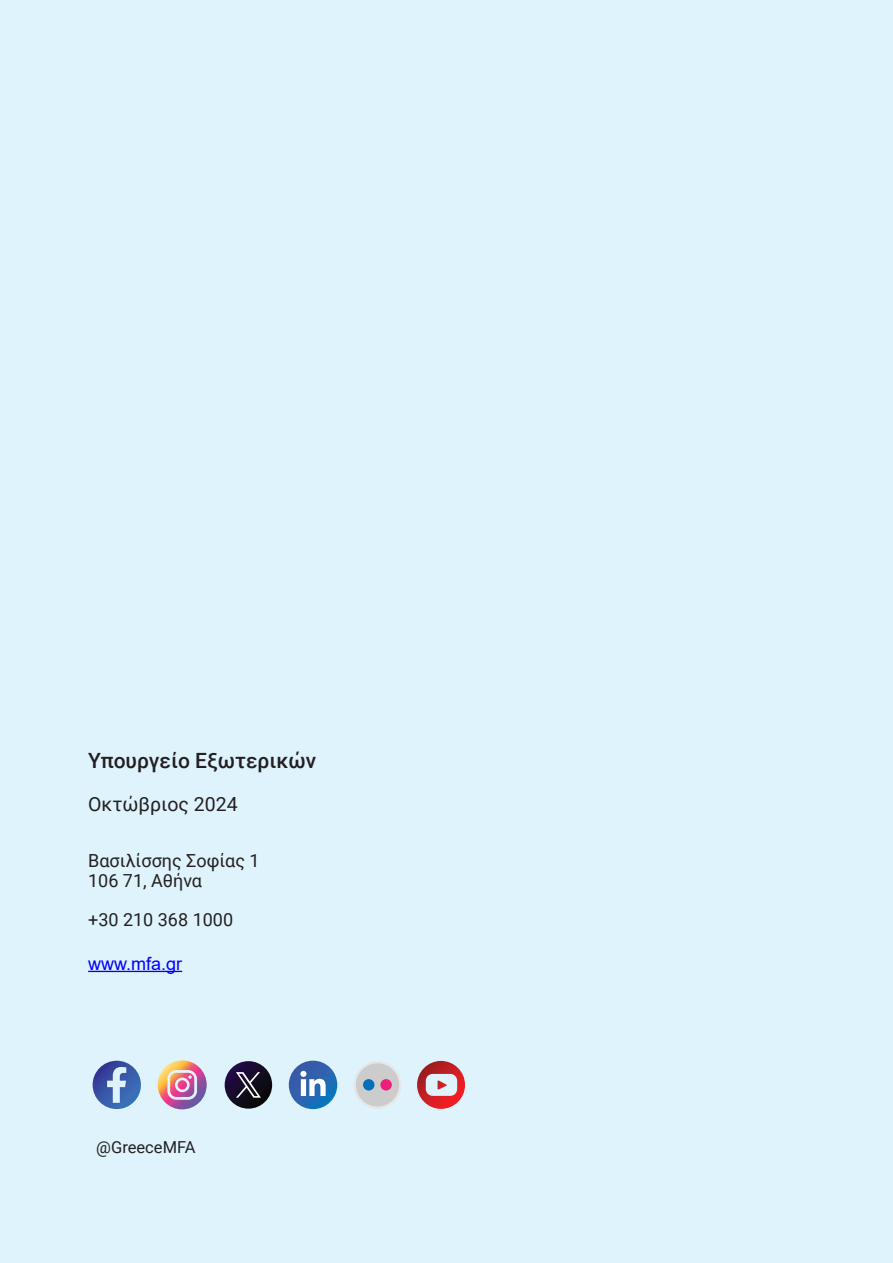
<style>
.page{position:relative;width:893px;height:1263px;background:#dff3fc}
.page>*{position:absolute;margin:0;border:0;box-sizing:border-box;transform-origin:0 0}
.t1{font:500 21px "Roboto";color:#231f20}
.t2{font:19.5px "Roboto";color:#231f20}
.t3{font:18px "Roboto";color:#231f20}
.t4{font:18px "Arial";color:#00f}
.t5{font:16.5px "Roboto";color:#231f20}
</style>
<div class="page">
<hr style="left:88px;top:971px;width:94px;height:1px;background:#00f">
<svg style="left:417px;top:1061px;width:48px;height:48px"></svg>
<svg style="left:158px;top:1060px;width:49px;height:49px"></svg>
<svg style="left:93px;top:1061px;width:48px;height:48px"></svg>
<svg style="left:289px;top:1061px;width:48px;height:48px"></svg>
<svg style="left:300px;top:1071px;width:26px;height:25px"></svg>
<svg style="left:225px;top:1061px;width:47px;height:48px"></svg>
<svg style="left:236px;top:1072px;width:25px;height:26px"></svg>
<div style="left:354px;top:1061px;width:47px;height:48px;background:#e6e6e6;border-radius:50%"></div>
<div style="left:356px;top:1063px;width:43px;height:43px;background:#ccc;border-radius:50%"></div>
<div style="left:363px;top:1079px;width:11px;height:11px;background:#0070bd;border-radius:50%"></div>
<div style="left:380px;top:1079px;width:12px;height:11px;background:#ed1f78;border-radius:50%"></div>
<p class="t1" style="left:88px;top:745px;width:229px">Υπουργείο Εξωτερικών</p>
<p class="t2" style="left:88px;top:790px;width:151px">Οκτώβριος 2024</p>
<p class="t3" style="left:88px;top:848px;width:173px">Βασιλίσσης Σοφίας 1</p>
<p class="t3" style="left:88px;top:867px;width:115px">106 71, Αθήνα</p>
<p class="t3" style="left:88px;top:907px;width:146px">+30 210 368 1000</p>
<p class="t4" style="left:88px;top:951px;width:96px">www.mfa.gr</p>
<p class="t5" style="left:96px;top:1135px;width:101px">@GreeceMFA</p>
</div>
